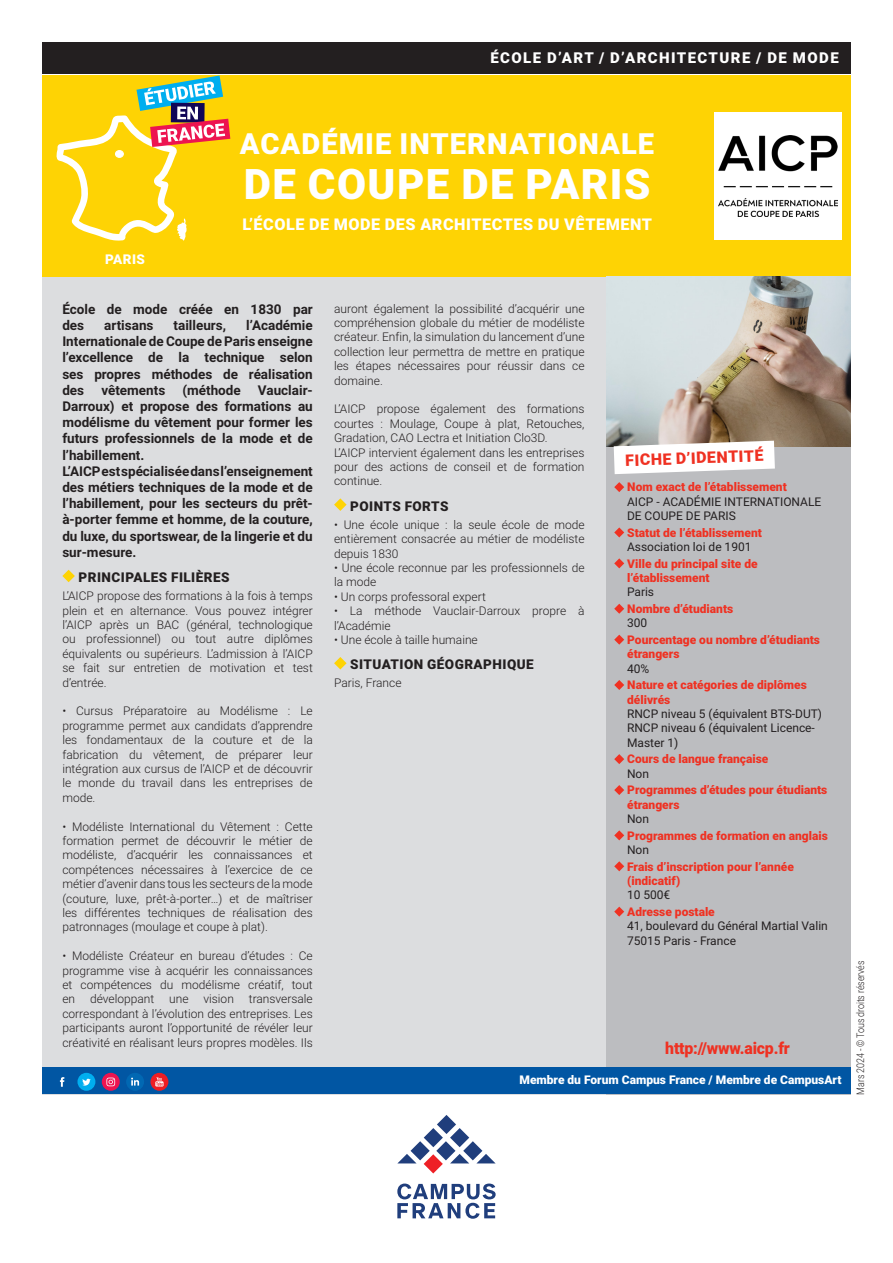
<style>
.page{position:relative;width:893px;height:1263px;background:#fff}
.page>*{position:absolute;margin:0;border:0;box-sizing:border-box;transform-origin:0 0}
.t1{font:900 42.15px "Roboto";letter-spacing:.035em;color:#fff}
.t2{font:900 29.1px "Roboto";letter-spacing:.035em;color:#fff}
.t3{font:900 16.5px "Roboto";letter-spacing:-.01em;color:#ef3122;scale:.96 1}
.t4{font:900 16.2px "Roboto";letter-spacing:.035em;color:#fff}
.t5{font:900 16.05px "Roboto";color:#ef3122}
.t6{font:900 15px "Roboto";letter-spacing:.095em;color:#fff}
.t7{font:700 13.5px/16.2px "Roboto";color:#231f20}
.t8{font:900 13.5px "Roboto";letter-spacing:.035em;color:#231f20}
.t9{font:900 13.5px "Roboto";letter-spacing:.035em;color:#fff}
.t10{font:300 12px/14.4px "Roboto";color:#231f20;text-align:justify}
.t11{font:900 12px/14.4px "Roboto";color:#ef3122}
.t12{font:12px/14.4px "Roboto";color:#231f20}
.t13{font:900 12px "Roboto";color:#fff}
.t14{font:300 10.5px "Roboto";letter-spacing:-.01em;color:#231f20;scale:.85 1}
</style>
<div class="page">
<div style="left:42px;top:277px;width:809px;height:817px;background:#dcdddf"></div>
<div style="left:607px;top:276px;width:244px;height:818px;background:#bcbdc0"></div>
<div style="left:42px;top:75px;width:809px;height:202px;background:#fed304"></div>
<img style="left:607px;top:277px;width:244px;height:170px">
<div style="left:42px;top:1067px;width:809px;height:27px;background:#0156a3"></div>
<div style="left:714px;top:112px;width:128px;height:127px;background:#fff"></div>
<img style="left:719px;top:135px;width:119px;height:81px">
<svg style="left:397px;top:1115px;width:99px;height:58px"></svg>
<svg style="left:397px;top:1183px;width:98px;height:35px"></svg>
<div style="left:77px;top:1073px;width:18px;height:18px;background:#00aeef;border-radius:50%"></div>
<svg style="left:102px;top:1073px;width:18px;height:18px"></svg>
<div style="left:126px;top:1073px;width:18px;height:18px;background:#0168b3;border-radius:50%"></div>
<div style="left:150px;top:1073px;width:18px;height:18px;background:#ee1d23;border-radius:50%"></div>
<svg style="left:60px;top:1077px;width:4px;height:10px"></svg>
<svg style="left:82px;top:1079px;width:9px;height:6px"></svg>
<svg style="left:106px;top:1077px;width:9px;height:9px"></svg>
<svg style="left:131px;top:1077px;width:8px;height:8px"></svg>
<svg style="left:155px;top:1077px;width:9px;height:9px"></svg>
<div style="left:42px;top:42px;width:809px;height:32px;background:#231f20"></div>
<svg style="left:57px;top:75px;width:173px;height:166px"></svg>
<svg style="left:614px;top:482px;width:10px;height:10px"></svg>
<svg style="left:614px;top:527px;width:10px;height:10px"></svg>
<svg style="left:614px;top:558px;width:10px;height:10px"></svg>
<svg style="left:614px;top:604px;width:10px;height:10px"></svg>
<svg style="left:614px;top:635px;width:10px;height:10px"></svg>
<svg style="left:614px;top:680px;width:10px;height:10px"></svg>
<svg style="left:614px;top:754px;width:10px;height:10px"></svg>
<svg style="left:614px;top:785px;width:10px;height:10px"></svg>
<svg style="left:614px;top:830px;width:10px;height:10px"></svg>
<svg style="left:614px;top:861px;width:10px;height:10px"></svg>
<svg style="left:614px;top:907px;width:10px;height:10px"></svg>
<svg style="left:614px;top:441px;width:161px;height:33px;background:#f2f1f0"></svg>
<svg style="left:62px;top:570px;width:13px;height:12px"></svg>
<svg style="left:334px;top:498px;width:13px;height:13px"></svg>
<svg style="left:334px;top:657px;width:13px;height:12px"></svg>
<p class="t6" style="left:490px;top:47px;width:350px">ÉCOLE D’ART / D’ARCHITECTURE / DE MODE</p>
<h2 class="t2" style="left:240px;top:123px;width:416px">ACADÉMIE INTERNATIONALE</h2>
<p class="t9" style="left:105px;top:250px;width:41px">PARIS</p>
<h1 class="t1" style="left:244px;top:155px;width:408px">DE COUPE DE PARIS</h1>
<h3 class="t4" style="left:243px;top:213px;width:411px">L’ÉCOLE DE MODE DES ARCHITECTES DU VÊTEMENT</h3>
<p class="t7" style="left:62px;top:300px;width:252px">École de mode créée en 1830 par des</p>
<p class="t7" style="left:62px;top:317px;width:252px;text-align:justify;text-indent:184px">l’Académie Internationale de Coupe de Paris enseigne l’excellence de la technique selon ses propres méthodes de réalisation des</p>
<p class="t7" style="left:104px;top:317px;width:51px">artisans</p>
<p class="t7" style="left:174px;top:317px;width:54px">tailleurs,</p>
<p class="t7" style="left:101px;top:381px;width:65px">vêtements</p>
<p class="t7" style="left:182px;top:381px;width:60px">(méthode</p>
<p class="t7" style="left:62px;top:381px;width:252px;text-indent:196px">Vauclair-<br>Darroux) et propose des formations au modélisme du vêtement pour former les futurs professionnels de la mode et de l’habillement.<br>L’AICP est spécialisée dans l’enseignement des métiers techniques de la mode et de l’habillement, pour les secteurs du prêt&shy;à-porter femme et homme, de la couture, du luxe, du sportswear, de la lingerie et du sur-mesure.</p>
<p class="t8" style="left:78px;top:568px;width:153px">PRINCIPALES FILIÈRES</p>
<p class="t10" style="left:62px;top:588px;width:252px">L’AICP propose des formations à la fois à temps plein et en alternance. Vous pouvez intégrer l’AICP après un BAC (général, technologique ou professionnel) ou tout autre diplômes équivalents ou supérieurs. L’admission à l’AICP se fait sur entretien de motivation et test d’entrée.</p>
<p class="t10" style="left:62px;top:703px;width:252px">• Cursus Préparatoire au Modélisme : Le programme permet aux candidats d’apprendre les fondamentaux de la couture et de la fabrication du vêtement, de préparer leur intégration aux cursus de l’AICP et de découvrir le monde du travail dans les entreprises de mode.</p>
<p class="t10" style="left:62px;top:819px;width:252px">• Modéliste International du Vêtement : Cette formation permet de découvrir le métier de modéliste, d’acquérir les connaissances et compétences nécessaires à l’exercice de ce métier d’avenir dans tous les secteurs de la mode (couture, luxe, prêt-à-porter…) et de maîtriser les différentes techniques de réalisation des patronnages (moulage et coupe à plat).</p>
<p class="t10" style="left:62px;top:948px;width:252px">• Modéliste Créateur en bureau d’études : Ce programme vise à acquérir les connaissances et compétences du modélisme créatif, tout en développant une vision transversale correspondant à l’évolution des entreprises. Les participants auront l’opportunité de révéler leur créativité en réalisant leurs propres modèles. Ils</p>
<p class="t10" style="left:334px;top:301px;width:252px">auront également la possibilité d’acquérir une compréhension globale du métier de modéliste créateur. Enfin, la simulation du lancement d’une collection leur permettra de mettre en pratique les étapes nécessaires pour réussir dans ce domaine.</p>
<p class="t10" style="left:334px;top:401px;width:252px;text-align:left">L’AICP propose également des formations courtes : Moulage, Coupe à plat, Retouches, Gradation, CAO Lectra et Initiation Clo3D.<br>L’AICP intervient également dans les entreprises pour des actions de conseil et de formation continue.</p>
<p class="t8" style="left:350px;top:497px;width:100px">POINTS FORTS</p>
<p class="t10" style="left:334px;top:517px;width:252px">• Une école unique : la seule école de mode entièrement consacrée au métier de modéliste depuis 1830</p>
<p class="t10" style="left:334px;top:560px;width:252px">• Une école reconnue par les professionnels de la mode</p>
<p class="t10" style="left:334px;top:589px;width:153px">• Un corps professoral expert</p>
<p class="t10" style="left:334px;top:603px;width:252px">• La méthode Vauclair-Darroux propre à l’Académie</p>
<p class="t10" style="left:334px;top:632px;width:145px">• Une école à taille humaine</p>
<p class="t8" style="left:350px;top:655px;width:185px">SITUATION GÉOGRAPHIQUE</p>
<p class="t10" style="left:334px;top:675px;width:69px">Paris, France</p>
<h3 class="t5" style="left:625px;top:449px;width:140px;rotate:-2deg">FICHE D’IDENTITÉ</h3>
<p class="t11" style="left:627px;top:479px;width:161px">Nom exact de l’établissement</p>
<p class="t12" style="left:627px;top:494px;width:196px">AICP - ACADÉMIE INTERNATIONALE<br>DE COUPE DE PARIS</p>
<p class="t11" style="left:627px;top:525px;width:136px">Statut de l’établissement</p>
<p class="t12" style="left:627px;top:539px;width:126px">Association loi de 1901</p>
<p class="t11" style="left:627px;top:556px;width:132px">Ville du principal site de l’établissement</p>
<p class="t12" style="left:627px;top:584px;width:29px">Paris</p>
<p class="t11" style="left:627px;top:601px;width:108px">Nombre d’étudiants</p>
<p class="t12" style="left:627px;top:615px;width:22px">300</p>
<p class="t11" style="left:627px;top:632px;width:194px">Pourcentage ou nombre d’étudiants étrangers</p>
<p class="t12" style="left:627px;top:661px;width:24px">40%</p>
<p class="t11" style="left:627px;top:677px;width:181px">Nature et catégories de diplômes délivrés</p>
<p class="t12" style="left:627px;top:706px;width:197px">RNCP niveau 5 (équivalent BTS-DUT)<br>RNCP niveau 6 (équivalent Licence-<br>Master 1)</p>
<p class="t11" style="left:627px;top:751px;width:143px">Cours de langue française</p>
<p class="t12" style="left:627px;top:766px;width:23px">Non</p>
<p class="t11" style="left:627px;top:782px;width:202px">Programmes d’études pour étudiants étrangers</p>
<p class="t12" style="left:627px;top:811px;width:23px">Non</p>
<p class="t11" style="left:627px;top:828px;width:202px">Programmes de formation en anglais</p>
<p class="t12" style="left:627px;top:842px;width:23px">Non</p>
<p class="t11" style="left:627px;top:859px;width:168px">Frais d’inscription pour l’année (indicatif)</p>
<p class="t12" style="left:627px;top:887px;width:45px">10 500€</p>
<p class="t11" style="left:627px;top:904px;width:89px">Adresse postale</p>
<p class="t12" style="left:627px;top:918px;width:202px">41, boulevard du Général Martial Valin<br>75015 Paris - France</p>
<h3 class="t3" style="left:665px;top:1036px;width:131px">http://www.aicp.fr</h3>
<p class="t13" style="left:519px;top:1071px;width:323px">Membre du Forum Campus France / Membre de CampusArt</p>
<p class="t14" style="left:853px;top:1094px;width:159px;rotate:-90deg">Mars 2024 - © Tous droits réservés</p>
</div>
